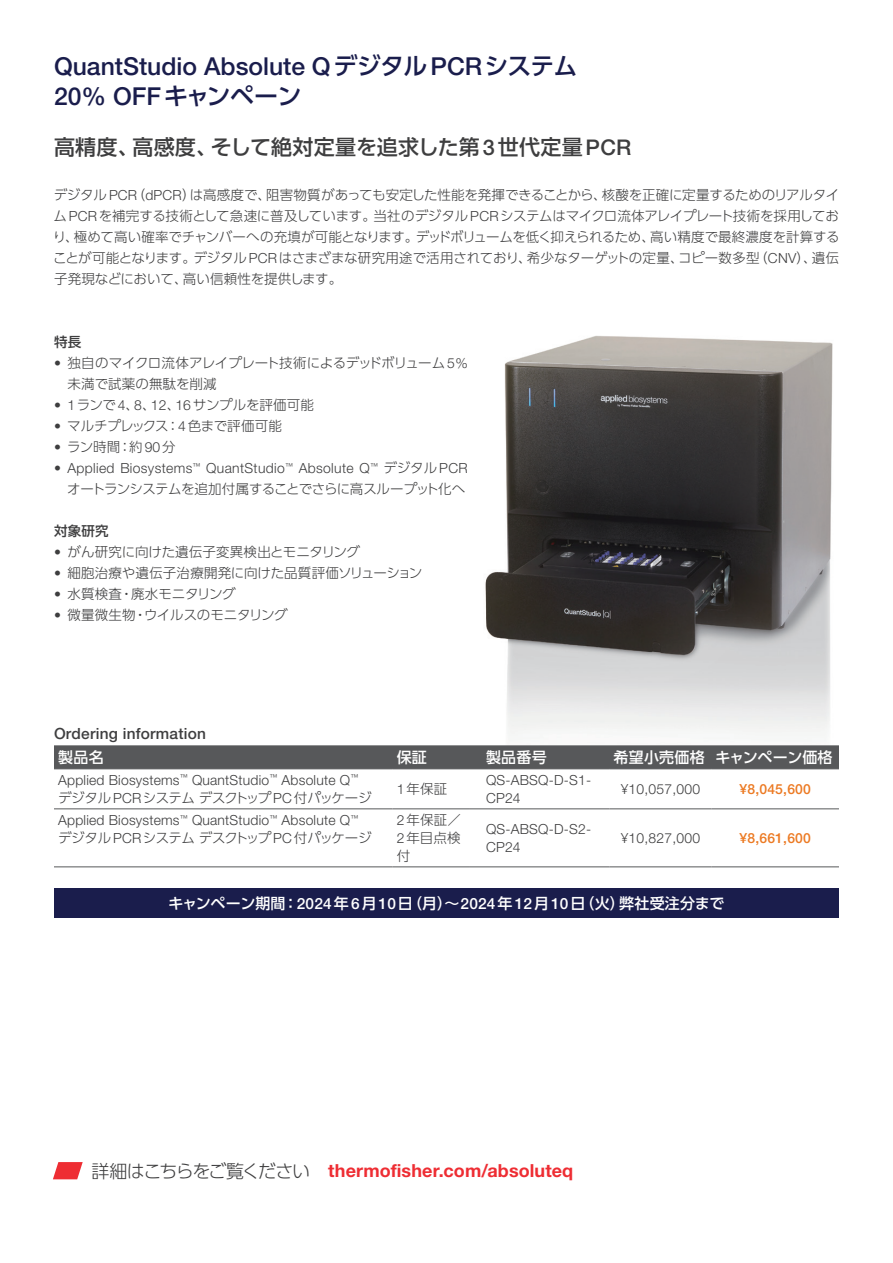
<style>
.page{position:relative;width:893px;height:1263px;background:#fff}
.page>*{position:absolute;margin:0;border:0;box-sizing:border-box;transform-origin:0 0}
.t1{font:500 24.75px/30px "Helvetica Neue LTW1 G";color:#1a1d4c}
.t2{font:500 21px "UD Shin Go Pro";letter-spacing:.015em;color:#3e3e3f}
.t3{font:700 18px "Helvetica Neue LTW1 G";letter-spacing:.005em;color:#ee2d33}
.t4{font:500 15.45px "Helvetica Neue LTW1 G";letter-spacing:.015em;color:#3e3e3f}
.t5{font:500 15px "UD Shin Go Pro";letter-spacing:-.01em;color:#fff}
.t6{font:500 15px "UD Shin Go Pro";letter-spacing:.015em;color:#fff}
.t7{font:300 13.95px/18px "Helvetica Neue LTW1 G";letter-spacing:.015em;color:#3e3e3f}
.t8{font:500 13.95px "Helvetica Neue LTW1 G";letter-spacing:.015em;color:#ec7a23}
.t9{font:300 13.5px/21px "UD Shin Go Pro";letter-spacing:-.015em;color:#3e3e3f;text-align:justify}
.t10{font:300 13.5px "UD Shin Go Pro";letter-spacing:-.04em;color:#3e3e3f}
.t11{font:500 13.5px "UD Shin Go Pro";letter-spacing:.015em;color:#3e3e3f}
.s1{font-family:"UD Shin Go Pro";font-size:24px}
.s2{font-family:"Helvetica Neue LTW1 G";font-size:21.6px}
.s3{font-family:"Helvetica Neue LTW1 G";font-size:13.95px}
.s4{font-family:"UD Shin Go Pro";font-size:13.5px}
.s5{font-size:12.3px;color:#fff}
.s6{font-family:"Helvetica Neue LTW1 G";font-size:15.45px}
.s7{font-family:"UD Shin Go Pro";font-weight:300;color:#3e3e3f}
</style>
<div class="page">
<img style="left:485px;top:335px;width:348px;height:399px">
<div style="left:54px;top:745px;width:785px;height:24px;background:#57585a"></div>
<hr style="left:54px;top:769px;width:338px;height:1px;background:#57585a">
<hr style="left:392px;top:769px;width:77px;height:1px;background:#57585a">
<hr style="left:469px;top:769px;width:140px;height:1px;background:#57585a">
<hr style="left:609px;top:769px;width:102px;height:1px;background:#57585a">
<hr style="left:711px;top:769px;width:128px;height:1px;background:#57585a">
<hr style="left:54px;top:809px;width:338px;height:1px;background:#57585a">
<hr style="left:392px;top:809px;width:77px;height:1px;background:#57585a">
<hr style="left:469px;top:809px;width:140px;height:1px;background:#57585a">
<hr style="left:609px;top:809px;width:102px;height:1px;background:#57585a">
<hr style="left:711px;top:809px;width:128px;height:1px;background:#57585a">
<hr style="left:54px;top:867px;width:338px;height:1px;background:#57585a">
<hr style="left:392px;top:867px;width:77px;height:1px;background:#57585a">
<hr style="left:469px;top:867px;width:140px;height:1px;background:#57585a">
<hr style="left:609px;top:867px;width:102px;height:1px;background:#57585a">
<hr style="left:711px;top:867px;width:128px;height:1px;background:#57585a">
<div style="left:54px;top:888px;width:785px;height:30px;background:#1a1d4c"></div>
<svg style="left:53px;top:1162px;width:30px;height:17px"></svg>
<h1 class="t1" style="left:54px;top:51px;width:549px">QuantStudio Absolute Q<span class="s1">デジタル</span>PCR<span class="s1">システム　<br></span>20% OFF<span class="s1">キャンペーン</span></h1>
<h2 class="t2" style="left:54px;top:130px;width:579px">高精度、高感度、そして絶対定量を追求した第<span class="s2">3</span>世代定量<span class="s2">PCR</span></h2>
<p class="t9" style="left:53px;top:184px;width:788px">デジタル<span class="s3">PCR</span>（<span class="s3">dPCR</span>）は高感度で、阻害物質があっても安定した性能を発揮できることから、核酸を正確に定量するためのリアルタイム<span class="s3">PCR</span>を補完する技術として急速に普及しています。当社のデジタル <span class="s3">PCR</span>システムはマイクロ流体アレイプレート技術を採用しており、極めて高い確率でチャンバーへの充填が可能となります。デッドボリュームを低く抑えられるため、高い精度で最終濃度を計算することが可能となります。デジタル<span class="s3">PCR</span>はさまざまな研究用途で活用されており、希少なターゲットの定量、コピー数多型（<span class="s3">CNV</span>）、遺伝子発現などにおいて、高い信頼性を提供します。</p>
<p class="t11" style="left:54px;top:331px;width:29px">特長</p>
<p class="t9" style="left:68px;top:352px;width:402px;text-indent:-14px"><span class="s3">•</span> 独自のマイクロ流体アレイプレート技術によるデッドボリューム <span class="s3">5%</span>未満で試薬の無駄を削減</p>
<p class="t9" style="left:54px;top:394px;width:262px"><span class="s3">• 1</span>ランで<span class="s3">4</span>、<span class="s3">8</span>、<span class="s3">12</span>、<span class="s3">16</span>サンプルを評価可能</p>
<p class="t9" style="left:54px;top:415px;width:229px"><span class="s3">•</span> マルチプレックス：<span class="s3">4</span> 色まで評価可能</p>
<p class="t9" style="left:54px;top:436px;width:123px"><span class="s3">•</span> ラン時間：約<span class="s3">90</span>分</p>
<p class="t7" style="left:54px;top:459px;width:415px">• Applied Biosystems<sup>™</sup> QuantStudio<sup>™</sup> Absolute Q<sup>™</sup> <span class="s4">デジタル</span>PCR</p>
<p class="t10" style="left:67px;top:478px;width:400px">オートランシステムを追加付属することでさらに高スループット化へ</p>
<p class="t11" style="left:54px;top:520px;width:56px">対象研究</p>
<p class="t9" style="left:54px;top:541px;width:308px"><span class="s3">•</span> がん研究に向けた遺伝子変異検出とモニタリング</p>
<p class="t9" style="left:54px;top:562px;width:370px"><span class="s3">•</span> 細胞治療や遺伝子治療開発に向けた品質評価ソリューション</p>
<p class="t9" style="left:54px;top:583px;width:183px"><span class="s3">•</span> 水質検査・廃水モニタリング</p>
<p class="t9" style="left:54px;top:604px;width:235px"><span class="s3">•</span> 微量微生物・ウイルスのモニタリング</p>
<p class="t4" style="left:54px;top:724px;width:157px">Ordering information<span class="s5">]</span></p>
<p class="t6" style="left:58px;top:745px;width:47px">製品名</p>
<p class="t6" style="left:397px;top:745px;width:32px">保証</p>
<p class="t6" style="left:486px;top:745px;width:62px">製品番号</p>
<p class="t6" style="left:614px;top:745px;width:220px">希望小売価格 キャンペーン価格</p>
<p class="t7" style="left:58px;top:771px;width:302px">Applied Biosystems<sup>™</sup> QuantStudio<sup>™</sup> Absolute Q<sup>™</sup></p>
<p class="t10" style="left:58px;top:787px;width:315px">デジタル<span class="s3">PCR</span>システムデスクトップ<span class="s3">PC</span>付パッケージ</p>
<p class="t9" style="left:397px;top:778px;width:52px"><span class="s3">1</span>年保証</p>
<p class="t7" style="left:486px;top:771px;width:107px">QS-ABSQ-D-S1-<br>CP24</p>
<p class="t7" style="left:621px;top:780px;width:81px">¥10,057,000</p>
<p class="t8" style="left:739px;top:781px;width:73px">¥8,045,600</p>
<p class="t9" style="left:397px;top:810px;width:66px;line-height:18px"><span class="s3">2</span>年保証／<span class="s3">2</span>年目点検付</p>
<p class="t7" style="left:486px;top:820px;width:107px">QS-ABSQ-D-S2-<br>CP24</p>
<p class="t7" style="left:621px;top:829px;width:81px">¥10,827,000</p>
<p class="t8" style="left:739px;top:830px;width:73px">¥8,661,600</p>
<p class="t5" style="left:169px;top:891px;width:557px">キャンペーン期間：<span class="s6">2024</span>年<span class="s6">6</span>月<span class="s6">10</span>日（月）～<span class="s6">2024</span>年<span class="s6">12</span>月<span class="s6">10</span>日（火）弊社受注分まで</p>
<p class="t7" style="left:58px;top:811px;width:302px">Applied Biosystems<sup>™</sup> QuantStudio<sup>™</sup> Absolute Q<sup>™</sup></p>
<p class="t10" style="left:58px;top:827px;width:315px">デジタル<span class="s3">PCR</span>システムデスクトップ<span class="s3">PC</span>付パッケージ</p>
<h3 class="t3" style="left:92px;top:1160px;width:483px"><span class="s7">詳細はこちらをご覧ください　</span>thermofisher.com/absoluteq</h3>
</div>
